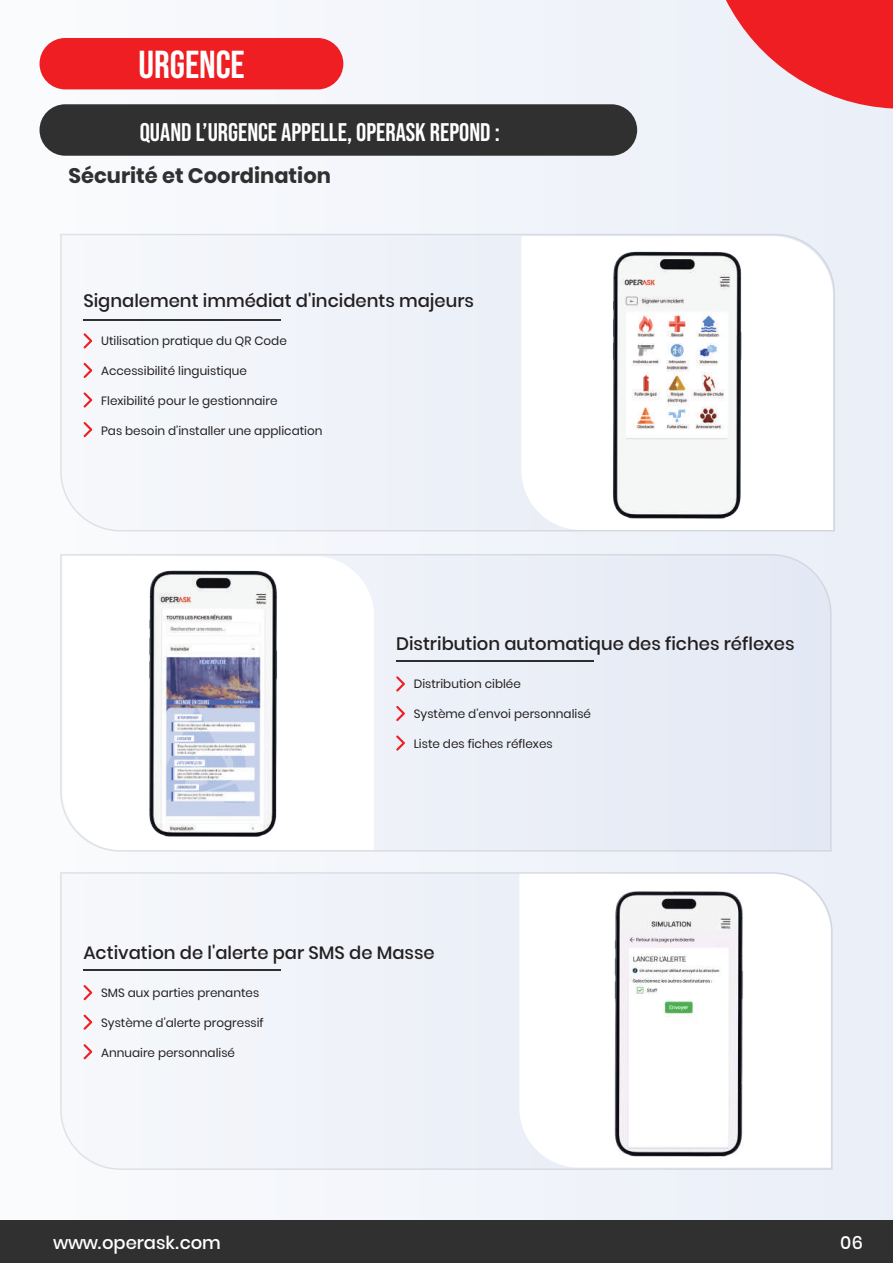
<style>
.page{position:relative;width:893px;height:1263px;background:#f2f5fa}
.page>*{position:absolute;margin:0;border:0;box-sizing:border-box;transform-origin:0 0}
.t1{font:700 39px "Bebas Neue Pro";color:#fff}
.t2{font:700 25.5px "Bebas Neue Pro";color:#fff}
.t3{font:700 21px "Poppins";color:#303030}
.t4{font:500 18px "Poppins";color:#231f20}
.t5{font:500 18px "Poppins";letter-spacing:-.005em;color:#fff}
.t6{font:12px "Poppins";color:#231f20}
</style>
<div class="page">
<div style="left:40px;top:104px;width:597px;height:52px;background:#303030;border-radius:26px"></div>
<svg style="left:60px;top:234px;width:440px;height:297px"></svg>
<div style="left:40px;top:38px;width:303px;height:51px;background:#ee1e23;border-radius:26px"></div>
<div style="left:0;top:1220px;width:893px;height:43px;background:#303030"></div>
<hr style="left:83px;top:319px;width:198px;height:1px;background:#303030">
<svg style="left:84px;top:333px;width:8px;height:15px"></svg>
<svg style="left:84px;top:363px;width:8px;height:15px"></svg>
<svg style="left:84px;top:392px;width:8px;height:16px"></svg>
<svg style="left:84px;top:422px;width:8px;height:15px"></svg>
<svg style="left:60px;top:872px;width:443px;height:298px"></svg>
<div style="left:390px;top:554px;width:442px;height:298px;background:#e8ecf6"></div>
<svg style="left:84px;top:985px;width:8px;height:15px"></svg>
<svg style="left:84px;top:1014px;width:8px;height:16px"></svg>
<svg style="left:84px;top:1044px;width:8px;height:15px"></svg>
<svg style="left:396px;top:676px;width:9px;height:15px"></svg>
<svg style="left:396px;top:706px;width:9px;height:15px"></svg>
<svg style="left:396px;top:735px;width:9px;height:16px"></svg>
<img style="left:500px;top:233px;width:335px;height:332px">
<img style="left:60px;top:530px;width:330px;height:353px">
<svg style="left:726px;top:0;width:167px;height:108px"></svg>
<img style="left:503px;top:850px;width:330px;height:320px">
<h1 class="t1" style="left:138px;top:42px;width:108px">URGENCE</h1>
<h2 class="t2" style="left:140px;top:117px;width:361px">QUAND L’URGENCE APPELLE, OPERASK REPOND :</h2>
<h3 class="t3" style="left:68px;top:163px;width:264px">Sécurité et Coordination</h3>
<h3 class="t4" style="left:83px;top:290px;width:392px">Signalement immédiat d'incidents majeurs</h3>
<p class="t6" style="left:101px;top:334px;width:187px">Utilisation pratique du QR Code</p>
<p class="t6" style="left:101px;top:364px;width:147px">Accessibilité linguistique</p>
<p class="t6" style="left:101px;top:394px;width:178px">Flexibilité pour le gestionnaire</p>
<p class="t6" style="left:101px;top:424px;width:223px">Pas besoin d’installer une application</p>
<h3 class="t4" style="left:396px;top:633px;width:400px">Distribution automatique des fiches réflexes</h3>
<p class="t6" style="left:414px;top:677px;width:109px">Distribution ciblée</p>
<p class="t6" style="left:414px;top:707px;width:179px">Système d’envoi personnalisé</p>
<p class="t6" style="left:414px;top:737px;width:140px">Liste des fiches réflexes</p>
<h3 class="t4" style="left:83px;top:942px;width:353px">Activation de l'alerte par SMS de Masse</h3>
<p class="t6" style="left:101px;top:985px;width:160px">SMS aux parties prenantes</p>
<p class="t6" style="left:101px;top:1015px;width:164px">Système d'alerte progressif</p>
<p class="t6" style="left:101px;top:1045px;width:135px">Annuaire personnalisé</p>
<h3 class="t5" style="left:53px;top:1232px;width:169px">www.operask.com</h3>
<h3 class="t5" style="left:840px;top:1232px;width:24px">06</h3>
</div>
